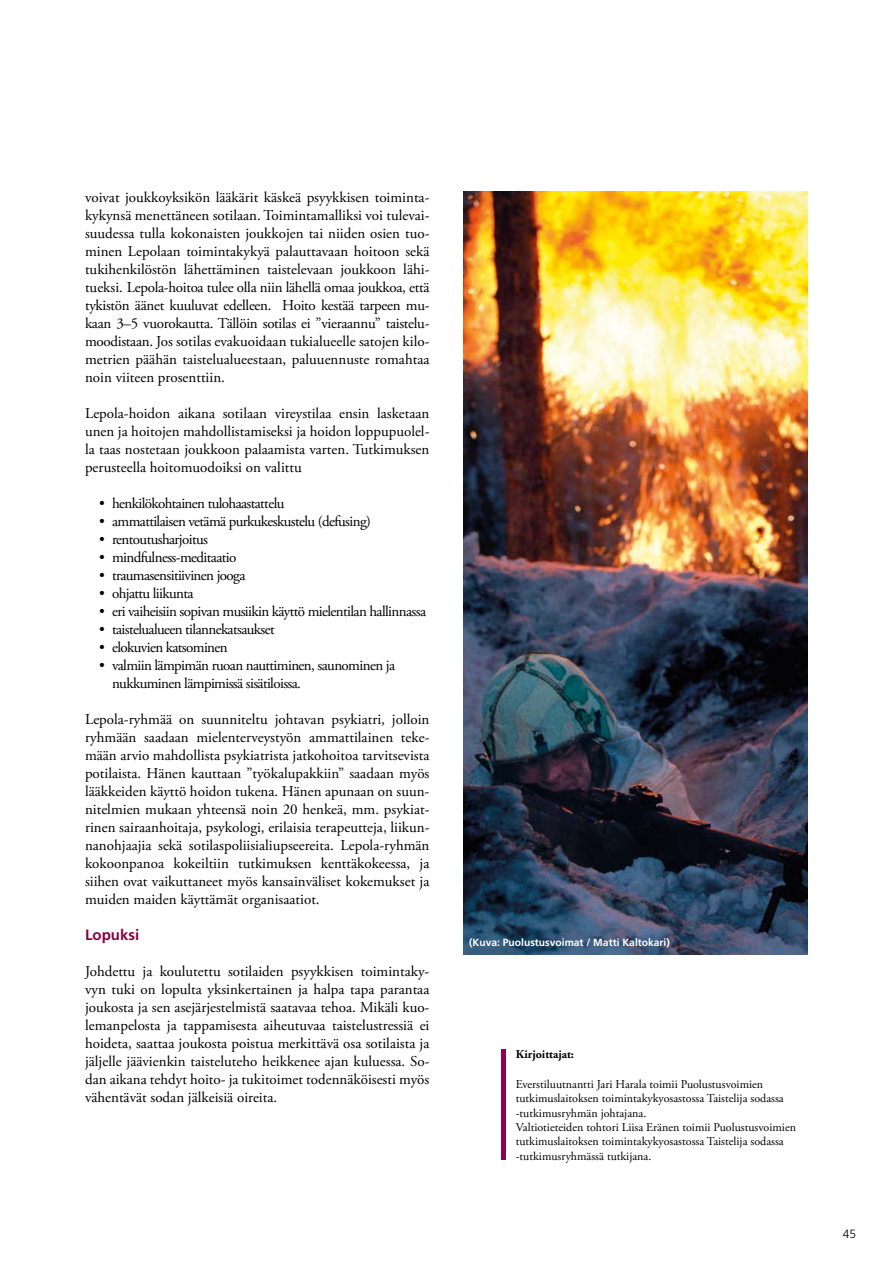
<style>
.page{position:relative;width:893px;height:1263px;background:#fff}
.page>*{position:absolute;margin:0;border:0;box-sizing:border-box;transform-origin:0 0}
.t1{font:15px/18px "Adobe Garamond Pro";letter-spacing:-.04em;color:#000;text-align:justify}
.t2{font:700 15px "Frutiger LT";color:#890047}
.t3{font:12px/14.4px "Adobe Garamond Pro";color:#000}
.t4{font:700 12px "Adobe Garamond Pro";color:#000}
.t5{font:300 12px "Frutiger LT";color:#000}
.t6{font:700 10.35px "Frutiger LT";color:#fff}
</style>
<div class="page">
<div style="left:501px;top:1050px;width:5px;height:110px;background:#8f004d"></div>
<img style="left:463px;top:191px;width:345px;height:764px">
<p class="t1" style="left:85px;top:189px;width:346px">voivat joukkoyksikön lääkärit käskeä psyykkisen toiminta&shy;kykynsä menettäneen sotilaan. Toimintamalliksi voi tulevai&shy;suudessa tulla kokonaisten joukkojen tai niiden osien tuo&shy;minen Lepolaan toimintakykyä palauttavaan hoitoon sekä tukihenkilöstön lähettäminen taistelevaan joukkoon lähi&shy;tueksi. Lepola-hoitoa tulee olla niin lähellä omaa joukkoa, että tykistön äänet kuuluvat edelleen. Hoito kestää tarpeen mu&shy;kaan 3–5 vuorokautta. Tällöin sotilas ei ”vieraannu” taistelu&shy;moodistaan. Jos sotilas evakuoidaan tukialueelle satojen kilo&shy;metrien päähän taistelualueestaan, paluuennuste romahtaa noin viiteen prosenttiin.</p>
<p class="t1" style="left:85px;top:405px;width:346px">Lepola-hoidon aikana sotilaan vireystilaa ensin lasketaan unen ja hoitojen mahdollistamiseksi ja hoidon loppupuolel&shy;la taas nostetaan joukkoon palaamista varten. Tutkimuksen perusteella hoitomuodoiksi on valittu</p>
<p class="t1" style="left:99px;top:495px;width:187px">• henkilökohtainen tulohaastattelu</p>
<p class="t1" style="left:99px;top:513px;width:273px">• ammattilaisen vetämä purkukeskustelu (defusing)</p>
<p class="t1" style="left:99px;top:531px;width:110px">• rentoutusharjoitus</p>
<p class="t1" style="left:99px;top:549px;width:139px">• mindfulness-meditaatio</p>
<p class="t1" style="left:99px;top:567px;width:148px">• traumasensitiivinen jooga</p>
<p class="t1" style="left:99px;top:585px;width:96px">• ohjattu liikunta</p>
<p class="t1" style="left:99px;top:603px;width:328px">• eri vaiheisiin sopivan musiikin käyttö mielentilan hallinnassa</p>
<p class="t1" style="left:99px;top:621px;width:177px">• taistelualueen tilannekatsaukset</p>
<p class="t1" style="left:99px;top:639px;width:130px">• elokuvien katsominen</p>
<p class="t1" style="left:112px;top:657px;width:285px;text-indent:-13px">• valmiin lämpimän ruoan nauttiminen, saunominen ja nukkuminen lämpimissä sisätiloissa.</p>
<p class="t1" style="left:85px;top:711px;width:346px">Lepola-ryhmää on suunniteltu johtavan psykiatri, jolloin ryhmään saadaan mielenterveystyön ammattilainen teke&shy;mään arvio mahdollista psykiatrista jatkohoitoa tarvitsevista potilaista. Hänen kauttaan ”työkalupakkiin” saadaan myös lääkkeiden käyttö hoidon tukena. Hänen apunaan on suun&shy;nitelmien mukaan yhteensä noin 20 henkeä, mm. psykiat&shy;rinen sairaanhoitaja, psykologi, erilaisia terapeutteja, liikun&shy;nanohjaajia sekä sotilaspoliisialiupseereita. Lepola-ryhmän kokoonpanoa kokeiltiin tutkimuksen kenttäkokeessa, ja siihen ovat vaikuttaneet myös kansainväliset kokemukset ja muiden maiden käyttämät organisaatiot.</p>
<p class="t2" style="left:85px;top:926px;width:56px">Lopuksi</p>
<p class="t1" style="left:85px;top:963px;width:346px">Johdettu ja koulutettu sotilaiden psyykkisen toimintaky&shy;vyn tuki on lopulta yksinkertainen ja halpa tapa parantaa joukosta ja sen asejärjestelmistä saatavaa tehoa. Mikäli kuo&shy;lemanpelosta ja tappamisesta aiheutuvaa taistelustressiä ei hoideta, saattaa joukosta poistua merkittävä osa sotilaista ja jäljelle jäävienkin taisteluteho heikkenee ajan kuluessa. So&shy;dan aikana tehdyt hoito- ja tukitoimet todennäköisesti myös vähentävät sodan jälkeisiä oireita.</p>
<p class="t6" style="left:469px;top:936px;width:202px">(Kuva: Puolustusvoimat / Matti Kaltokari)</p>
<p class="t4" style="left:516px;top:1048px;width:60px">Kirjoittajat:</p>
<p class="t3" style="left:516px;top:1077px;width:282px">Everstiluutnantti Jari Harala toimii Puolustusvoimien tutkimuslaitoksen toimintakykyosastossa Taistelija sodassa -tutkimusryhmän johtajana.<br>Valtiotieteiden tohtori Liisa Eränen toimii Puolustusvoimien tutkimuslaitoksen toimintakykyosastossa Taistelija sodassa -tutkimusryhmässä tutkijana.</p>
<p class="t5" style="left:843px;top:1227px;width:15px">45</p>
</div>
